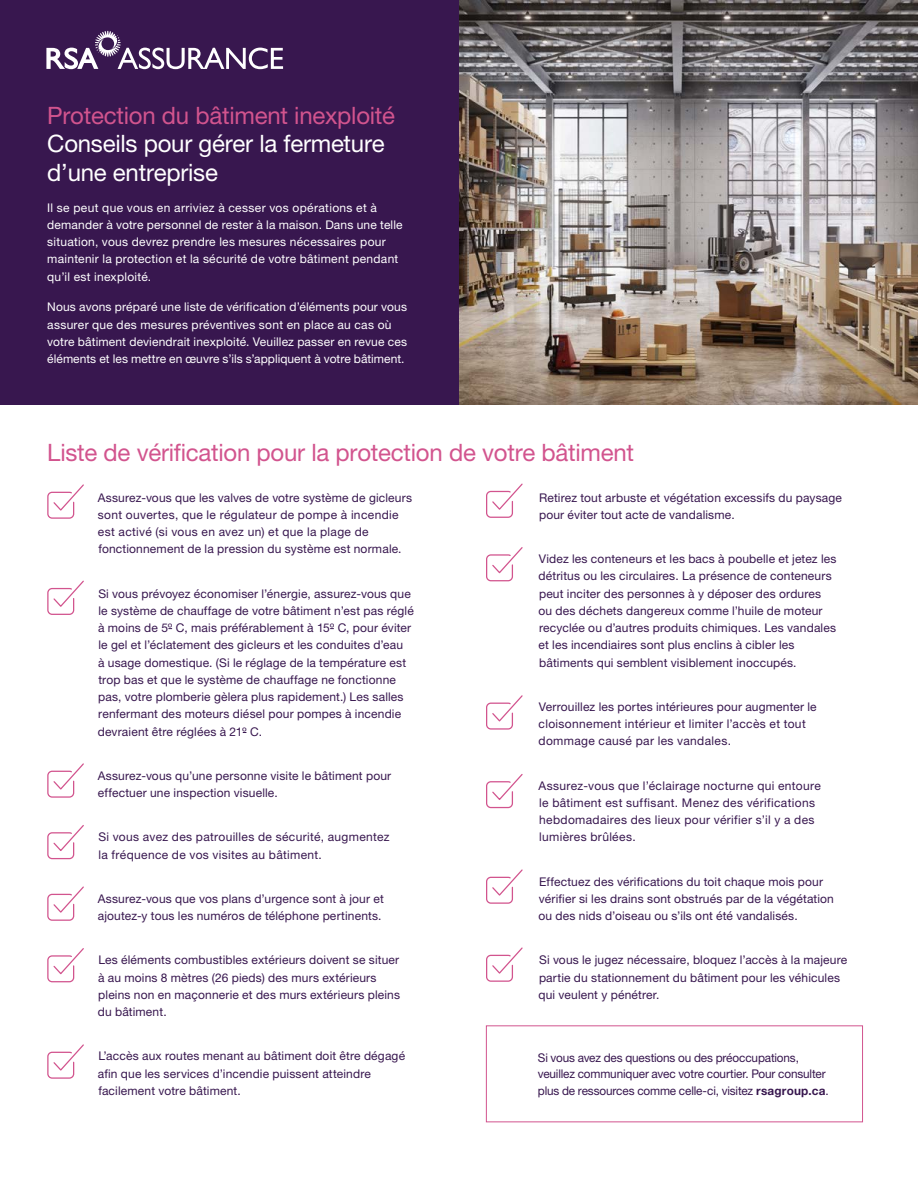
<style>
.page{position:relative;width:918px;height:1188px;background:#fff}
.page>*{position:absolute;margin:0;border:0;box-sizing:border-box;transform-origin:0 0}
.Subhead{font:24px "Helvetica Neue LT Pro";letter-spacing:-.01em;color:#d2548e}
.Subhead-2{font:24px/28.5px "Helvetica Neue LT Pro";letter-spacing:-.01em;color:#fff}
.Body_copy{font:12px/17.2px "Helvetica Neue LT Pro";letter-spacing:.015em;color:#38174f}
.Body_copy-2{font:12px/17.2px "Helvetica Neue LT Pro";letter-spacing:.015em;color:#fff}
.Unnumbered_List{font:12px/16.5px "Helvetica Neue LT Pro";letter-spacing:-.01em;color:#38174f}
.s1{font-weight:700}
</style>
<div class="page">
<div style="left:0;top:0;width:459px;height:405px;background:#38174f"></div>
<img style="left:459px;top:0;width:459px;height:405px">
<svg style="left:47px;top:484px;width:37px;height:35px"></svg>
<svg style="left:486px;top:547px;width:37px;height:35px"></svg>
<svg style="left:486px;top:695px;width:37px;height:35px"></svg>
<svg style="left:486px;top:774px;width:37px;height:35px"></svg>
<svg style="left:486px;top:869px;width:37px;height:35px"></svg>
<svg style="left:486px;top:947px;width:37px;height:35px"></svg>
<svg style="left:47px;top:763px;width:37px;height:35px"></svg>
<svg style="left:47px;top:825px;width:37px;height:35px"></svg>
<svg style="left:47px;top:886px;width:37px;height:35px"></svg>
<svg style="left:47px;top:948px;width:37px;height:35px"></svg>
<svg style="left:47px;top:1044px;width:37px;height:35px"></svg>
<svg style="left:486px;top:483px;width:37px;height:35px"></svg>
<svg style="left:47px;top:580px;width:37px;height:35px"></svg>
<svg style="left:486px;top:1025px;width:377px;height:98px"></svg>
<svg style="left:46px;top:31px;width:237px;height:38px"></svg>
<p class="Subhead" style="left:47px;top:101px;width:349px">Protection du bâtiment inexploité</p>
<p class="Subhead-2" style="left:47px;top:129px;width:339px">Conseils pour gérer la fermeture d’une entreprise</p>
<p class="Body_copy-2" style="left:47px;top:199px;width:357px">Il se peut que vous en arriviez à cesser vos opérations et à demander à votre personnel de rester à la maison. Dans une telle situation, vous devrez prendre les mesures nécessaires pour maintenir la protection et la sécurité de votre bâtiment pendant qu’il est inexploité.</p>
<p class="Body_copy-2" style="left:47px;top:298px;width:361px">Nous avons préparé une liste de vérification d’éléments pour vous assurer que des mesures préventives sont en place au cas où votre bâtiment deviendrait inexploité. Veuillez passer en revue ces éléments et les mettre en œuvre s’ils s’appliquent à votre bâtiment.</p>
<p class="Subhead" style="left:47px;top:439px;width:588px">Liste de vérification pour la protection de votre bâtiment</p>
<p class="Body_copy" style="left:98px;top:489px;width:316px">Assurez-vous que les valves de votre système de gicleurs sont ouvertes, que le régulateur de pompe à incendie est activé (si vous en avez un) et que la plage de fonctionnement de la pression du système est normale.</p>
<p class="Body_copy" style="left:98px;top:585px;width:317px">Si vous prévoyez économiser l’énergie, assurez-vous que le système de chauffage de votre bâtiment n’est pas réglé à moins de 5º C, mais préférablement à 15º C, pour éviter le gel et l’éclatement des gicleurs et les conduites d’eau<br>à usage domestique. (Si le réglage de la température est trop bas et que le système de chauffage ne fonctionne pas, votre plomberie gèlera plus rapidement.) Les salles renfermant des moteurs diésel pour pompes à incendie devraient être réglées à 21º C.</p>
<p class="Body_copy" style="left:98px;top:767px;width:295px">Assurez-vous qu’une personne visite le bâtiment pour effectuer une inspection visuelle.</p>
<p class="Body_copy" style="left:98px;top:828px;width:293px">Si vous avez des patrouilles de sécurité, augmentez la fréquence de vos visites au bâtiment.</p>
<p class="Body_copy" style="left:98px;top:890px;width:287px">Assurez-vous que vos plans d’urgence sont à jour et ajoutez-y tous les numéros de téléphone pertinents.</p>
<p class="Body_copy" style="left:98px;top:951px;width:304px">Les éléments combustibles extérieurs doivent se situer à au moins 8 mètres (26 pieds) des murs extérieurs pleins non en maçonnerie et des murs extérieurs pleins du bâtiment.</p>
<p class="Body_copy" style="left:98px;top:1047px;width:309px">L’accès aux routes menant au bâtiment doit être dégagé afin que les services d’incendie puissent atteindre facilement votre bâtiment.</p>
<p class="Body_copy" style="left:539px;top:489px;width:304px">Retirez tout arbuste et végétation excessifs du paysage pour éviter tout acte de vandalisme.</p>
<p class="Body_copy" style="left:539px;top:550px;width:299px">Videz les conteneurs et les bacs à poubelle et jetez les détritus ou les circulaires. La présence de conteneurs peut inciter des personnes à y déposer des ordures ou des déchets dangereux comme l’huile de moteur recyclée ou d’autres produits chimiques. Les vandales et les incendiaires sont plus enclins à cibler les bâtiments qui semblent visiblement inoccupés.</p>
<p class="Body_copy" style="left:539px;top:698px;width:280px">Verrouillez les portes intérieures pour augmenter le cloisonnement intérieur et limiter l’accès et tout dommage causé par les vandales.</p>
<p class="Body_copy" style="left:539px;top:777px;width:284px">Assurez-vous que l’éclairage nocturne qui entoure le bâtiment est suffisant. Menez des vérifications hebdomadaires des lieux pour vérifier s’il y a des lumières brûlées.</p>
<p class="Body_copy" style="left:539px;top:873px;width:297px">Effectuez des vérifications du toit chaque mois pour vérifier si les drains sont obstrués par de la végétation ou des nids d’oiseau ou s’ils ont été vandalisés.</p>
<p class="Body_copy" style="left:539px;top:951px;width:310px">Si vous le jugez nécessaire, bloquez l’accès à la majeure partie du stationnement du bâtiment pour les véhicules qui veulent y pénétrer.</p>
<p class="Unnumbered_List" style="left:538px;top:1049px;width:293px">Si vous avez des questions ou des préoccupations, veuillez communiquer avec votre courtier. Pour consulter plus de ressources comme celle-ci, visitez <span class="s1">rsagroup.ca</span>.</p>
</div>
